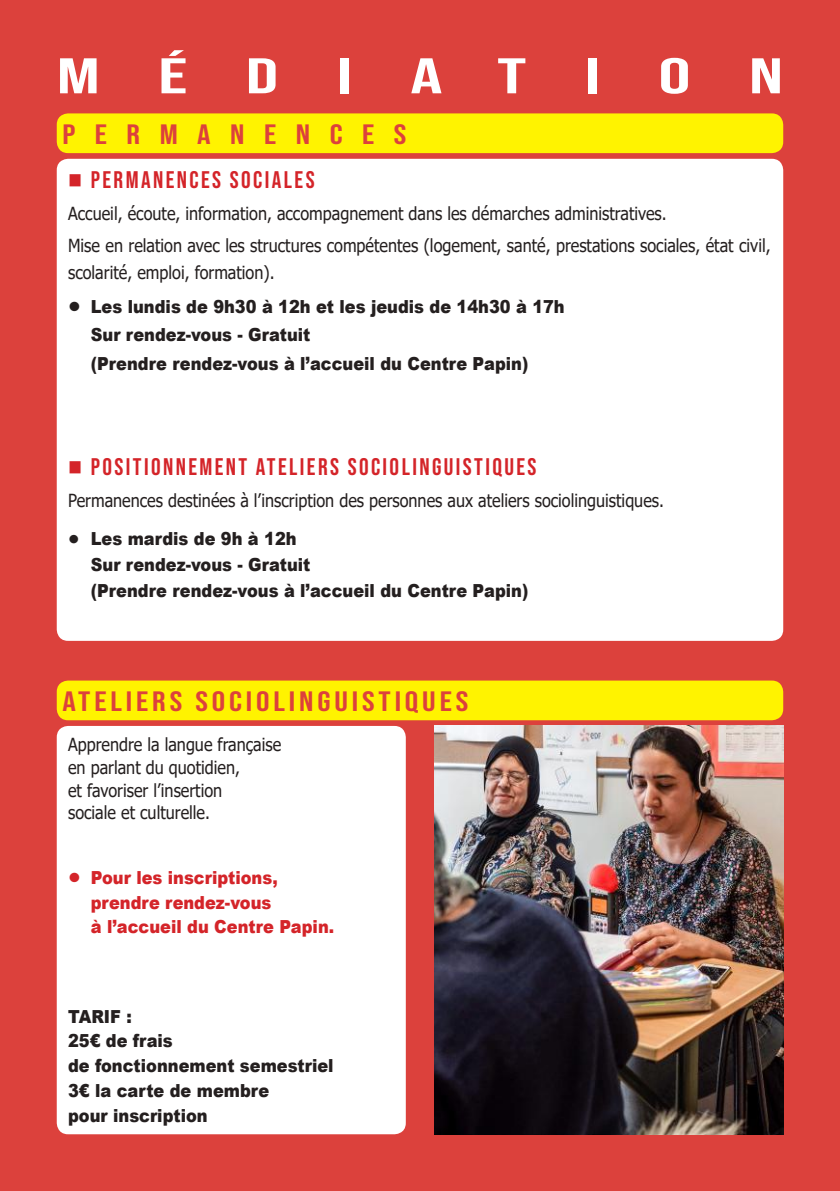
<style>
.page{position:relative;width:840px;height:1191px;background:#fff}
.page>*{position:absolute;margin:0;border:0;box-sizing:border-box;transform-origin:0 0}
.t1{font:50px "Bebas Neue";letter-spacing:.73em;color:#fff;scale:1.6 1}
.t2{font:28px "Bebas Neue";letter-spacing:.115em;color:#dc413c;scale:1.2 1}
.t3{font:28px "Bebas Neue";letter-spacing:.58em;color:#dc413c;scale:1.2 1}
.t4{font:24px "Bebas Neue";letter-spacing:.1em;color:#d42429}
.t5{font:18px/22.8px "Tahoma";color:#241f1f;scale:.9 1}
.t6{font:900 18px/24.8px "Arial";color:#241f1f;scale:.9 1}
.t7{font:900 18px/24.8px "Arial";color:#d42429;scale:.9 1}
.s1{font-family:"Tahoma";font-weight:700;font-size:20px}
.s2{font-family:"Tahoma";font-weight:700}
</style>
<div class="page">
<div style="left:0;top:0;width:839px;height:1191px;background:#dc413c"></div>
<hr style="left:839px;top:0;width:1px;height:1191px;background:#dc413c">
<div style="left:57px;top:159px;width:725px;height:482px;background:#fff;border-radius:11px"></div>
<div style="left:57px;top:726px;width:348px;height:408px;background:#fff;border-radius:11px"></div>
<div style="left:57px;top:113px;width:725px;height:40px;background:#fff300;border-radius:11px"></div>
<div style="left:57px;top:680px;width:725px;height:40px;background:#fff300;border-radius:11px"></div>
<img style="left:434px;top:726px;width:348px;height:408px">
<h1 class="t1" style="left:57px;top:48px;width:455px">MÉDIATION</h1>
<h2 class="t3" style="left:62px;top:118px;width:288px">PERMANENCES</h2>
<h3 class="t4" style="left:68px;top:166px;width:248px">■ PERMANENCES SOCIALES</h3>
<p class="t5" style="left:68px;top:199px;width:781px;line-height:32px">Accueil, écoute, information, accompagnement dans les démarches administratives.<br>Mise en relation avec les structures compétentes (logement, santé, prestations sociales, état civil,</p>
<p class="t5" style="left:68px;top:262px;width:231px">scolarité, emploi, formation).</p>
<p class="t6" style="left:91px;top:292px;width:528px;line-height:28.4px;text-indent:-23px"><span class="s1">•</span> Les lundis de 9h30 à 12h et les jeudis de 14h30 à 17h<br>Sur rendez-vous - Gratuit<br>(Prendre rendez-vous à l’accueil du Centre Papin)</p>
<h3 class="t4" style="left:68px;top:453px;width:469px">■ POSITIONNEMENT ATELIERS SOCIOLINGUISTIQUES</h3>
<p class="t5" style="left:68px;top:490px;width:663px">Permanences destinées à l’inscription des personnes aux ateliers sociolinguistiques.</p>
<p class="t6" style="left:91px;top:524px;width:487px;line-height:26.4px;text-indent:-23px"><span class="s2">•</span> Les mardis de 9h à 12h<br>Sur rendez-vous - Gratuit<br>(Prendre rendez-vous à l’accueil du Centre Papin)</p>
<h2 class="t2" style="left:62px;top:685px;width:339px">ATELIERS SOCIOLINGUISTIQUES</h2>
<p class="t5" style="left:68px;top:734px;width:238px">Apprendre la langue française en parlant du quotidien,<br>et favoriser l’insertion<br>sociale et culturelle.</p>
<p class="t7" style="left:91px;top:864px;width:272px;text-indent:-23px"><span class="s1">•</span> Pour les inscriptions, prendre rendez-vous<br>à l’accueil du Centre Papin.</p>
<p class="t6" style="left:68px;top:1003px;width:296px">TARIF :<br>25€ de frais<br>de fonctionnement semestriel<br>3€ la carte de membre<br>pour inscription</p>
</div>
